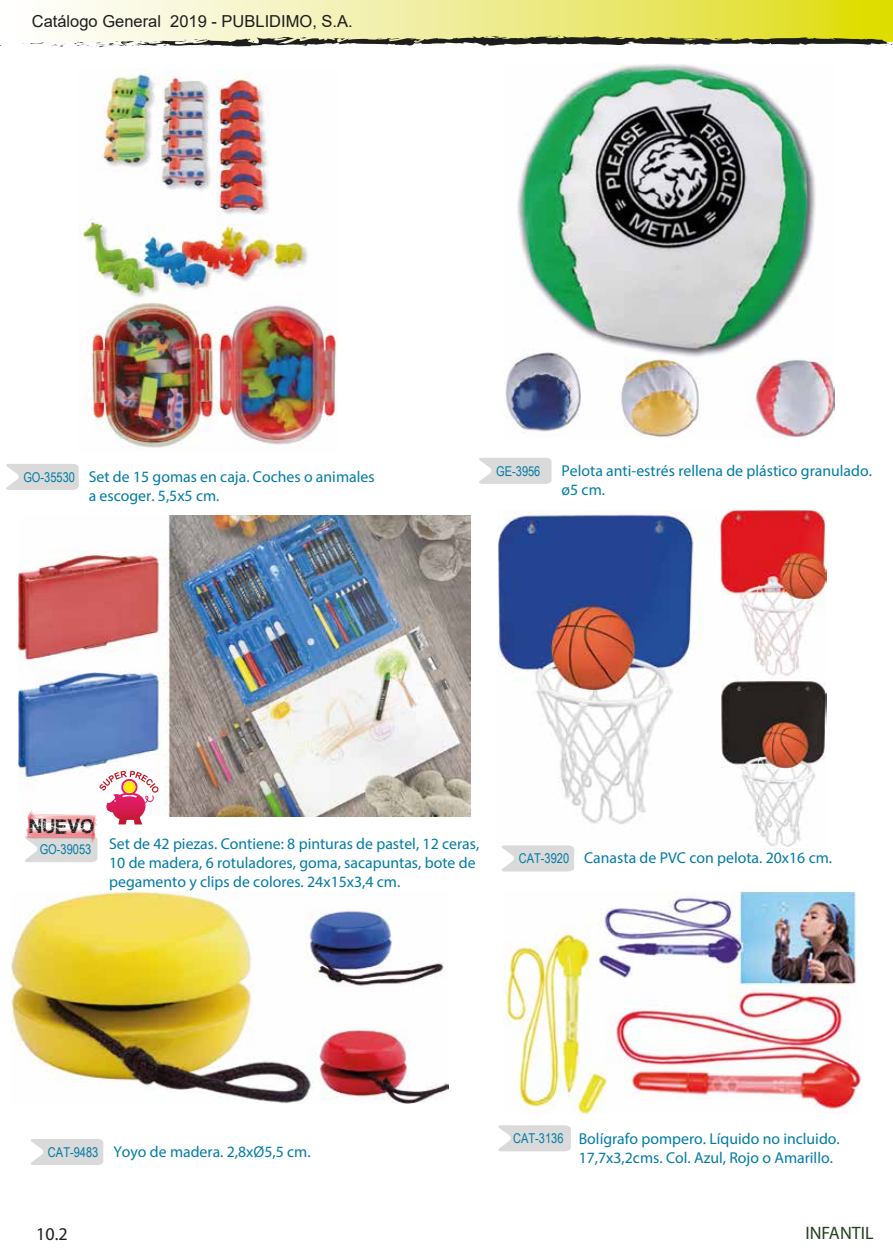
<style>
.page{position:relative;width:893px;height:1255px;background:#fff}
.page>*{position:absolute;margin:0;border:0;box-sizing:border-box;transform-origin:0 0}
.t1{font:18px "Myriad Pro";color:#24411d}
.t2{font:18px "Myriad Pro";color:#1d1d1b}
.t3{font:17.7px "Gastada";color:#1d1d1b}
.t4{font:16.5px "Arial";color:#1d1d1b}
.t5{font:15.75px/18.9px "Myriad Pro";color:#007ba5}
.t6{font:13.5px "Arial Narrow";color:#007ba5}
.s1{font-family:"Arial Narrow";font-size:13.5px}
</style>
<div class="page">
<img style="left:80px;top:69px;width:258px;height:381px">
<svg style="left:61px;top:0;width:832px;height:41px;background:#eeec8b"></svg>
<svg style="left:22px;top:42px;width:22px;height:2px"></svg>
<svg style="left:51px;top:44px;width:13px;height:3px"></svg>
<svg style="left:73px;top:36px;width:820px;height:11px"></svg>
<img style="left:503px;top:891px;width:360px;height:222px">
<svg style="left:498px;top:1125px;width:73px;height:26px;background:#ddd"></svg>
<img style="left:498px;top:509px;width:329px;height:337px">
<svg style="left:501px;top:845px;width:73px;height:26px;background:#dedede"></svg>
<img style="left:11px;top:892px;width:438px;height:211px">
<svg style="left:31px;top:1139px;width:72px;height:25px;background:#ddd"></svg>
<img style="left:503px;top:64px;width:331px;height:373px">
<svg style="left:479px;top:458px;width:72px;height:26px;background:#ddd"></svg>
<svg style="left:6px;top:464px;width:73px;height:26px;background:#ddd"></svg>
<img style="left:19px;top:515px;width:452px;height:301px">
<svg style="left:24px;top:770px;width:135px;height:92px"></svg>
<p class="t4" style="left:32px;top:10px;width:322px">Catálogo General 2019 - PUBLIDIMO, S.A.</p>
<p class="t5" style="left:89px;top:467px;width:287px;text-indent:-65px"><span class="s1">GO-35530</span> Set de 15 gomas en caja. Coches o animales a escoger. 5,5x5 cm.</p>
<p class="t6" style="left:496px;top:461px;width:46px">GE-3956</p>
<p class="t5" style="left:561px;top:460px;width:312px">Pelota anti-estrés rellena de plástico granulado. ø5 cm.</p>
<p class="t3" style="left:29px;top:814px;width:66px">NUEVO</p>
<p class="t5" style="left:109px;top:834px;width:372px;text-indent:-70px"><sub>GO-39053</sub> Set de 42 piezas. Contiene: 8 pinturas de pastel, 12 ceras,<br>10 de madera, 6 rotuladores, goma, sacapuntas, bote de pegamento y clips de colores. 24x15x3,4 cm.</p>
<p class="t5" style="left:519px;top:848px;width:315px"><span class="s1">CAT-3920</span> Canasta de PVC con pelota. 20x16 cm.</p>
<p class="t5" style="left:48px;top:1141px;width:264px"><span class="s1">CAT-9483</span> Yoyo de madera. 2,8xØ5,5 cm.</p>
<p class="t6" style="left:513px;top:1128px;width:52px">CAT-3136</p>
<p class="t5" style="left:579px;top:1129px;width:263px">Bolígrafo pompero. Líquido no incluido.<br>17,7x3,2cms. Col. Azul, Rojo o Amarillo.</p>
<p class="t2" style="left:36px;top:1223px;width:33px">10.2</p>
<p class="t1" style="left:805px;top:1221px;width:70px">INFANTIL</p>
</div>
